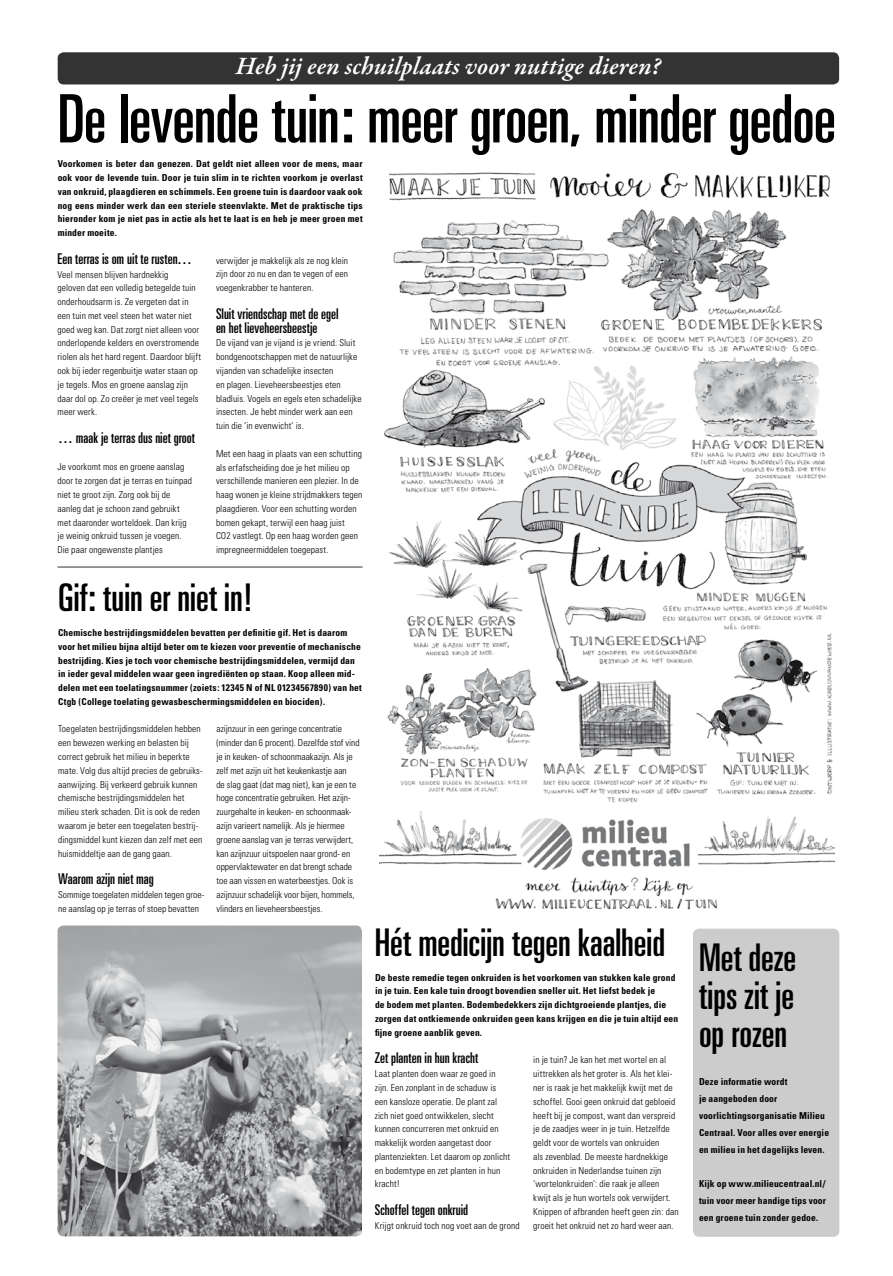
<style>
.page{position:relative;width:893px;height:1276px;background:#fff}
.page>*{position:absolute;margin:0;border:0;box-sizing:border-box;transform-origin:0 0}
.t1{font:ultra-condensed 66.75px "Univers";letter-spacing:-.01em;color:#000}
.t2{font:ultra-condensed 38.1px/38.1px "Univers";letter-spacing:-.005em;color:#000;text-align:justify}
.t3{font:italic 600 25.5px "Garamond Premr Pro";letter-spacing:.005em;color:#fff}
.t4{font:ultra-condensed 14.85px/13.8px "Univers";letter-spacing:.005em;color:#000}
.t5{font:300 condensed 9.6px/13.8px "Univers";letter-spacing:.01em;color:#000}
.t6{font:700 condensed 9.6px/13.8px "Univers";letter-spacing:.015em;color:#000}
</style>
<div class="page">
<div style="left:58px;top:52px;width:781px;height:32px;background:#333;border-radius:6px"></div>
<div style="left:693px;top:928px;width:146px;height:308px;background:#ccc;border-radius:6px"></div>
<img style="left:58px;top:925px;width:304px;height:311px">
<img style="left:380px;top:172px;width:455px;height:738px">
<hr style="left:58px;top:567px;width:304px;height:1px;background:#333">
<h3 class="t3" style="left:236px;top:51px;width:427px">Heb jij een schuilplaats voor nuttige dieren?</h3>
<h1 class="t1" style="left:58px;top:81px;width:780px">De levende tuin: meer groen, minder gedoe</h1>
<p class="t6" style="left:58px;top:157px;width:306px;text-align:justify">Voorkomen is beter dan genezen. Dat geldt niet alleen voor de mens, maar ook voor de levende tuin. Door je tuin slim in te richten voorkom je overlast van onkruid, plaagdieren en schimmels. Een groene tuin is daardoor vaak ook nog eens minder werk dan een steriele steenvlakte. Met de praktische tips hieronder kom je niet pas in actie als het te laat is en heb je meer groen met minder moeite.</p>
<h3 class="t4" style="left:58px;top:251px;width:136px">Een terras is om uit te rusten…</h3>
<p class="t5" style="left:58px;top:267px;width:145px">Veel mensen blijven hardnekkig<br>geloven dat een volledig betegelde tuin onderhoudsarm is. Ze vergeten dat in een tuin met veel steen het water niet goed weg kan. Dat zorgt niet alleen voor onderlopende kelders en overstromende riolen als het hard regent. Daardoor blijft ook bij ieder regenbuitje water staan op je tegels. Mos en groene aanslag zijn daar dol op. Zo creëer je met veel tegels meer werk.</p>
<h3 class="t4" style="left:58px;top:431px;width:138px">… maak je terras dus niet groot</h3>
<p class="t5" style="left:58px;top:460px;width:136px">Je voorkomt mos en groene aanslag door te zorgen dat je terras en tuinpad niet te groot zijn. Zorg ook bij de aanleg dat je schoon zand gebruikt met daaronder worteldoek. Dan krijg je weinig onkruid tussen je voegen.<br>Die paar ongewenste plantjes</p>
<p class="t5" style="left:216px;top:253px;width:134px;text-align:justify">verwijder je makkelijk als ze nog klein zijn door zo nu en dan te vegen of een voegenkrabber te hanteren.</p>
<h3 class="t4" style="left:216px;top:307px;width:124px">Sluit vriendschap met de egel en het lieveheersbeestje</h3>
<p class="t5" style="left:216px;top:336px;width:147px">De vijand van je vijand is je vriend. Sluit bondgenootschappen met de natuurlijke vijanden van schadelijke insecten<br>en plagen. Lieveheersbeestjes eten bladluis. Vogels en egels eten schadelijke insecten. Je hebt minder werk aan een tuin die ‘in evenwicht’ is.</p>
<p class="t5" style="left:216px;top:446px;width:148px">Met een haag in plaats van een schutting als erfafscheiding doe je het milieu op verschillende manieren een plezier. In de haag wonen je kleine strijdmakkers tegen plaagdieren. Voor een schutting worden bomen gekapt, terwijl een haag juist<br>CO2 vastlegt. Op een haag worden geen impregneermiddelen toegepast.</p>
<h2 class="t2" style="left:58px;top:578px;width:196px">Gif: tuin er niet in!</h2>
<p class="t6" style="left:58px;top:625px;width:305px">Chemische bestrijdingsmiddelen bevatten per definitie gif. Het is daarom voor het milieu bijna altijd beter om te kiezen voor preventie of mechanische bestrijding. Kies je toch voor chemische bestrijdingsmiddelen, vermijd dan in ieder geval middelen waar geen ingrediënten op staan. Koop alleen mid&shy;delen met een toelatingsnummer (zoiets: 12345 N of NL 01234567890) van het Ctgb (College toelating gewasbeschermingsmiddelen en biociden).</p>
<p class="t5" style="left:58px;top:722px;width:146px">Toegelaten bestrijdingsmiddelen hebben een bewezen werking en belasten bij correct gebruik het milieu in beperkte mate. Volg dus altijd precies de gebruiks&shy;aanwijzing. Bij verkeerd gebruik kunnen chemische bestrijdingsmiddelen het milieu sterk schaden. Dit is ook de reden waarom je beter een toegelaten bestrij&shy;dingsmiddel kunt kiezen dan zelf met een huismiddeltje aan de gang gaan.</p>
<h3 class="t4" style="left:58px;top:872px;width:97px">Waarom azijn niet mag</h3>
<p class="t5" style="left:58px;top:887px;width:148px">Sommige toegelaten middelen tegen groe&shy;ne aanslag op je terras of stoep bevatten</p>
<p class="t5" style="left:216px;top:722px;width:145px">azijnzuur in een geringe concentratie (minder dan 6 procent). Dezelfde stof vind je in keuken- of schoonmaakazijn. Als je zelf met azijn uit het keukenkastje aan<br>de slag gaat (dat mag niet), kan je een te hoge concentratie gebruiken. Het azijn&shy;zuurgehalte in keuken- en schoonmaak&shy;azijn varieert namelijk. Als je hiermee groene aanslag van je terras verwijdert, kan azijnzuur uitspoelen naar grond- en oppervlaktewater en dat brengt schade toe aan vissen en waterbeestjes. Ook is azijnzuur schadelijk voor bijen, hommels, vlinders en lieveheersbeestjes.</p>
<h2 class="t2" style="left:375px;top:923px;width:292px">Hét medicijn tegen kaalheid</h2>
<p class="t6" style="left:375px;top:970px;width:305px">De beste remedie tegen onkruiden is het voorkomen van stukken kale grond in je tuin. Een kale tuin droogt bovendien sneller uit. Het liefst bedek je<br>de bodem met planten. Bodembedekkers zijn dichtgroeiende plantjes, die zorgen dat ontkiemende onkruiden geen kans krijgen en die je tuin altijd een fijne groene aanblik geven.</p>
<h3 class="t4" style="left:375px;top:1051px;width:105px">Zet planten in hun kracht</h3>
<p class="t5" style="left:375px;top:1067px;width:137px">Laat planten doen waar ze goed in zijn. Een zonplant in de schaduw is een kansloze operatie. De plant zal zich niet goed ontwikkelen, slecht kunnen concurreren met onkruid en makkelijk worden aangetast door plantenziekten. Let daarom op zonlicht en bodemtype en zet planten in hun kracht!</p>
<h3 class="t4" style="left:375px;top:1202px;width:95px">Schoffel tegen onkruid</h3>
<p class="t5" style="left:375px;top:1218px;width:146px">Krijgt onkruid toch nog voet aan de grond</p>
<p class="t5" style="left:533px;top:1053px;width:147px">in je tuin? Je kan het met wortel en al uittrekken als het groter is. Als het klei&shy;ner is raak je het makkelijk kwijt met de schoffel. Gooi geen onkruid dat gebloeid heeft bij je compost, want dan verspreid je de zaadjes weer in je tuin. Hetzelfde geldt voor de wortels van onkruiden<br>als zevenblad. De meeste hardnekkige onkruiden in Nederlandse tuinen zijn ‘wortelonkruiden’: die raak je alleen kwijt als je hun wortels ook verwijdert.<br>Knippen of afbranden heeft geen zin: dan groeit het onkruid net zo hard weer aan.</p>
<h2 class="t2" style="left:699px;top:938px;width:99px">Met deze tips zit je op rozen</h2>
<p class="t6" style="left:699px;top:1073px;width:132px;line-height:17px">Deze informatie wordt<br>je aangeboden door voorlichtingsorganisatie Milieu<br>Centraal. Voor alles over energie en milieu in het dagelijks leven.</p>
<p class="t6" style="left:699px;top:1175px;width:128px;line-height:17px;text-align:justify">Kijk op www.milieucentraal.nl/ tuin voor meer handige tips voor een groene tuin zonder gedoe.</p>
</div>
